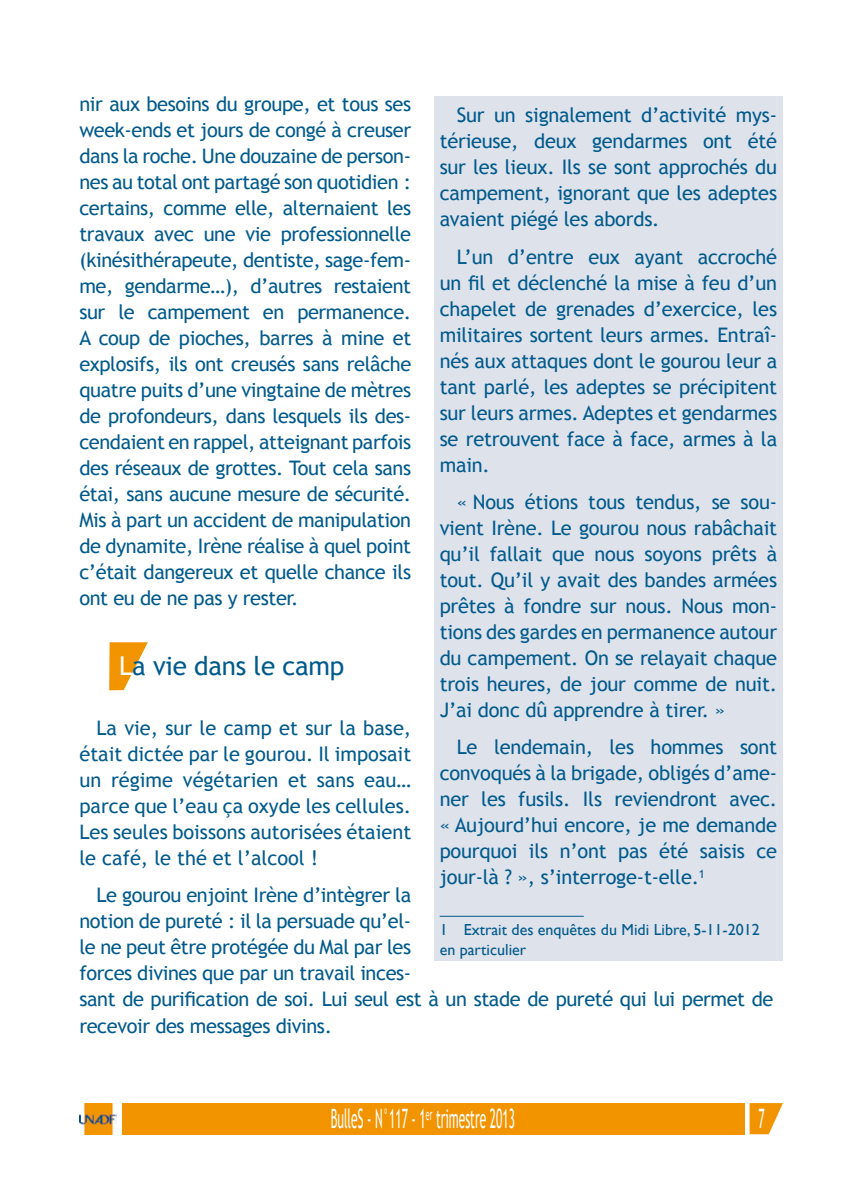
<style>
.page{position:relative;width:851px;height:1191px;background:#fff}
.page>*{position:absolute;margin:0;border:0;box-sizing:border-box;transform-origin:0 0}
.t1{font:26.8px "Trebuchet MS";color:#fff;scale:.45 1}
.t2{font:26px "Trebuchet MS";letter-spacing:-.01em;color:#005a8c}
.t3{font:20px/26px "Trebuchet MS";letter-spacing:-.01em;color:#005a8c;text-align:justify}
.t4{font:16px/19.2px "Gill Sans";color:#005a8c}
.s1{color:#fff}
</style>
<div class="page">
<img style="left:79px;top:1103px;width:37px;height:31px">
<svg style="left:749px;top:1103px;width:33px;height:31px"></svg>
<div style="left:122px;top:1103px;width:622px;height:31px;background:#f29400"></div>
<svg style="left:109px;top:642px;width:39px;height:48px"></svg>
<div style="left:434px;top:96px;width:348px;height:864px;background:#dee2eb"></div>
<hr style="left:439px;top:915px;width:144px;height:1px;background:#005a8c">
<p class="t3" style="left:79px;top:91px;width:333px">nir aux besoins du groupe, et tous ses week-ends et jours de congé à creuser dans la roche. Une douzaine de person&shy;nes au total ont partagé son quotidien : certains, comme elle, alternaient les travaux avec une vie professionnelle (kinésithérapeute, dentiste, sage-fem&shy;me, gendarme…), d’autres restaient sur le campement en permanence.<br>A coup de pioches, barres à mine et explosifs, ils ont creusés sans relâche quatre puits d’une vingtaine de mètres de profondeurs, dans lesquels ils des&shy;cendaient en rappel, atteignant parfois des réseaux de grottes. Tout cela sans étai, sans aucune mesure de sécurité.<br>Mis à part un accident de manipulation de dynamite, Irène réalise à quel point c’était dangereux et quelle chance ils ont eu de ne pas y rester.</p>
<p class="t3" style="left:439px;top:102px;width:339px;text-indent:17px">Sur un signalement d’activité mys&shy;térieuse, deux gendarmes ont été sur les lieux. Ils se sont approchés du campement, ignorant que les adeptes avaient piégé les abords.</p>
<p class="t3" style="left:439px;top:244px;width:339px;text-indent:17px">L’un d’entre eux ayant accroché un fil et déclenché la mise à feu d’un chapelet de grenades d’exercice, les militaires sortent leurs armes. Entraî&shy;nés aux attaques dont le gourou leur a tant parlé, les adeptes se précipitent sur leurs armes. Adeptes et gendarmes se retrouvent face à face, armes à la main.</p>
<p class="t3" style="left:439px;top:489px;width:339px;text-indent:17px">« Nous étions tous tendus, se sou&shy;vient Irène. Le gourou nous rabâchait qu’il fallait que nous soyons prêts à tout. Qu’il y avait des bandes armées prêtes à fondre sur nous. Nous mon&shy;tions des gardes en permanence autour du campement. On se relayait chaque trois heures, de jour comme de nuit.<br>J’ai donc dû apprendre à tirer. »</p>
<p class="t3" style="left:439px;top:734px;width:339px;text-indent:17px">Le lendemain, les hommes sont convoqués à la brigade, obligés d’ame&shy;ner les fusils. Ils reviendront avec. « Aujourd’hui encore, je me demande pourquoi ils n’ont pas été saisis ce jour-là ? », s’interroge-t-elle.</p>
<p class="t4" style="left:439px;top:920px;width:321px;text-indent:24px">Extrait des enquêtes du Midi Libre, 5-11 -201 2 en particulier</p>
<h2 class="t2" style="left:119px;top:650px;width:227px"><span class="s1">L</span>a vie dans le camp</h2>
<p class="t3" style="left:79px;top:715px;width:333px;text-indent:17px">La vie, sur le camp et sur la base, était dictée par le gourou. Il imposait un régime végétarien et sans eau… parce que l’eau ça oxyde les cellules.<br>Les seules boissons autorisées étaient le café, le thé et l’alcool !</p>
<p class="t3" style="left:79px;top:882px;width:695px;text-align:left;text-indent:17px">Le gourou enjoint Irène d’intègrer la<br>notion de pureté : il la persuade qu’el-<br>le ne peut être protégée du Mal par les<br>forces divines que par un travail inces-<br>sant de purification de soi. Lui seul est à un stade de pureté qui lui permet de recevoir des messages divins.</p>
<h1 class="t1" style="left:331px;top:1103px;width:411px">BulleS - N°117 - 1<sup>er</sup> trimestre 2013</h1>
</div>
